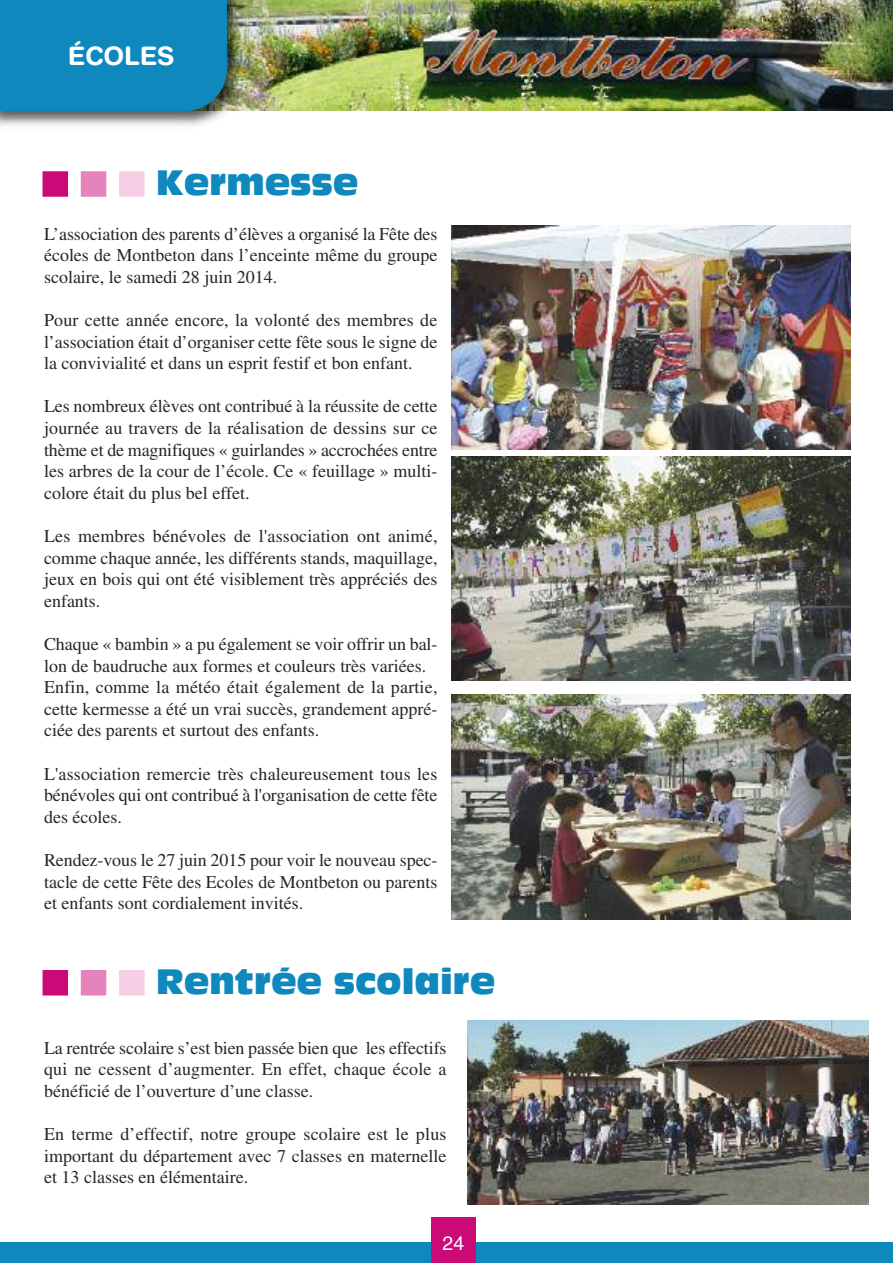
<style>
.page{position:relative;width:893px;height:1263px;background:#fff}
.page>*{position:absolute;margin:0;border:0;box-sizing:border-box;transform-origin:0 0}
.t1{font:34.5px "Antique Olive Compact";color:#0e88bd;scale:.96 1}
.t2{font:700 25.5px "Helvetica Rounded";color:#fff}
.t3{font:19.5px "Helvetica";color:#fff}
.t4{font:18px/21.6px "Times";color:#272627;text-align:justify}
</style>
<div class="page">
<img style="left:247px;top:0;width:646px;height:111px">
<div style="left:0;top:1242px;width:893px;height:21px;background:#0e88bd"></div>
<img style="left:0;top:111px;width:225px;height:15px">
<img style="left:227px;top:0;width:20px;height:111px">
<div style="left:0;top:0;width:227px;height:111px;background:#0e88bd"></div>
<div style="left:431px;top:1217px;width:45px;height:46px;background:#cb0a78"></div>
<div style="left:43px;top:171px;width:25px;height:26px;background:#cb0a78"></div>
<div style="left:81px;top:171px;width:25px;height:26px;background:#e584bc"></div>
<div style="left:119px;top:171px;width:26px;height:26px;background:#f5cee4"></div>
<div style="left:43px;top:970px;width:25px;height:25px;background:#cb0a78"></div>
<div style="left:81px;top:970px;width:25px;height:25px;background:#e584bc"></div>
<div style="left:119px;top:970px;width:26px;height:25px;background:#f5cee4"></div>
<img style="left:452px;top:225px;width:398px;height:225px">
<img style="left:452px;top:456px;width:398px;height:224px">
<img style="left:452px;top:695px;width:398px;height:224px">
<img style="left:468px;top:1020px;width:401px;height:184px">
<h2 class="t2" style="left:68px;top:47px;width:109px">ÉCOLES</h2>
<h1 class="t1" style="left:156px;top:169px;width:212px">Kermesse</h1>
<p class="t4" style="left:44px;top:225px;width:395px">L’association des parents d’élèves a organisé la Fête des écoles de Montbeton dans l’enceinte même du groupe scolaire, le samedi 28 juin 2014.</p>
<p class="t4" style="left:44px;top:311px;width:395px">Pour cette année encore, la volonté des membres de l’association était d’organiser cette fête sous le signe de la convivialité et dans un esprit festif et bon enfant.</p>
<p class="t4" style="left:44px;top:397px;width:395px">Les nombreux élèves ont contribué à la réussite de cette journée au travers de la réalisation de dessins sur ce thème et de magnifiques « guirlandes » accrochées entre les arbres de la cour de l’école. Ce « feuillage » multi&shy;colore était du plus bel effet.</p>
<p class="t4" style="left:44px;top:527px;width:395px">Les membres bénévoles de l'association ont animé, comme chaque année, les différents stands, maquillage, jeux en bois qui ont été visiblement très appréciés des enfants.</p>
<p class="t4" style="left:44px;top:635px;width:395px;text-align:left">Chaque « bambin » a pu également se voir offrir un bal&shy;lon de baudruche aux formes et couleurs très variées.<br>Enfin, comme la météo était également de la partie, cette kermesse a été un vrai succès, grandement appré&shy;ciée des parents et surtout des enfants.</p>
<p class="t4" style="left:44px;top:765px;width:395px">L'association remercie très chaleureusement tous les bénévoles qui ont contribué à l'organisation de cette fête des écoles.</p>
<p class="t4" style="left:44px;top:851px;width:395px">Rendez-vous le 27 juin 2015 pour voir le nouveau spec&shy;tacle de cette Fête des Ecoles de Montbeton ou parents et enfants sont cordialement invités.</p>
<h1 class="t1" style="left:156px;top:968px;width:355px">Rentrée scolaire</h1>
<p class="t4" style="left:44px;top:1039px;width:404px">La rentrée scolaire s’est bien passée bien que les effectifs qui ne cessent d’augmenter. En effet, chaque école a bénéficié de l’ouverture d’une classe.</p>
<p class="t4" style="left:44px;top:1125px;width:404px">En terme d’effectif, notre groupe scolaire est le plus important du département avec 7 classes en maternelle et 13 classes en élémentaire.</p>
<p class="t3" style="left:443px;top:1236px;width:23px">24</p>
</div>
